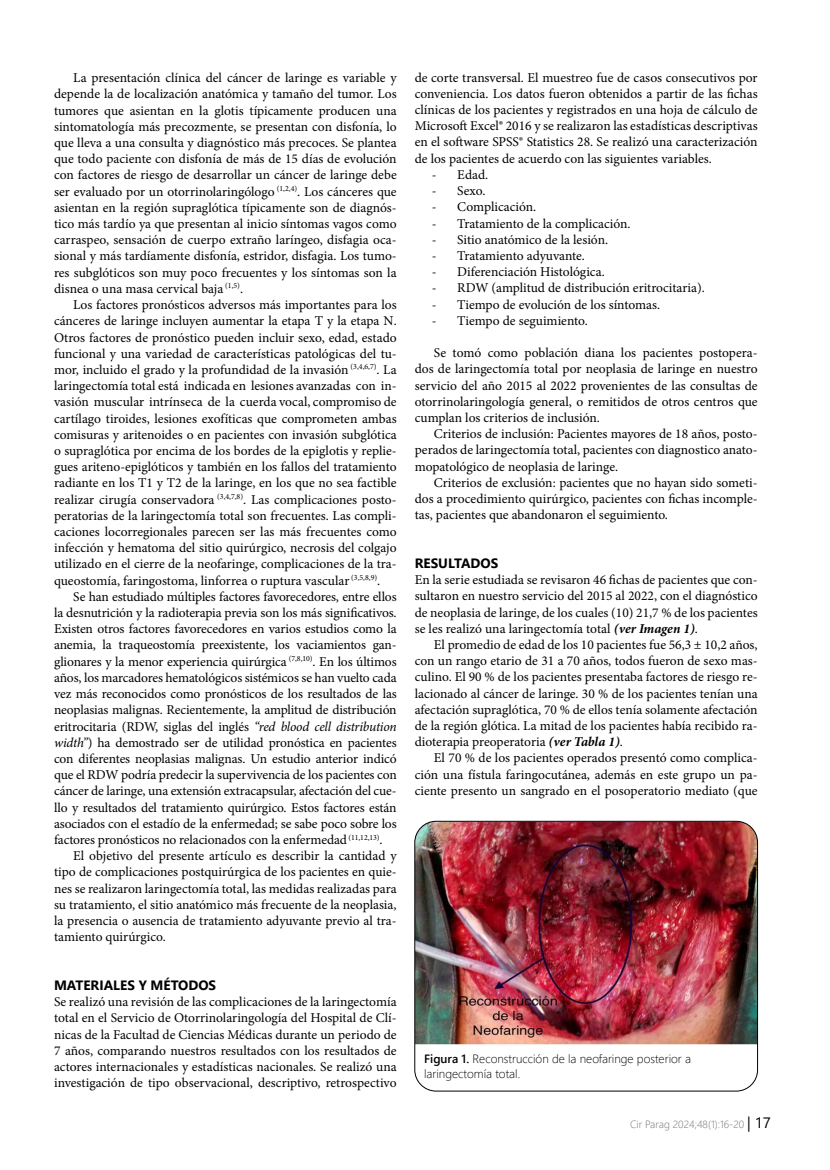
<style>
.page{position:relative;width:830px;height:1170px;background:#fff}
.page>*{position:absolute;margin:0;border:0;box-sizing:border-box;transform-origin:0 0}
.t1{font:13.5px/16.2px "Minion Pro";color:#000;text-align:justify}
.t2{font:700 13.5px "Segoe UI";color:#000}
.t3{font:300 12px/14.4px "Segoe UI";color:#000}
.t4{font:300 10.5px "Segoe UI";color:#706f6f}
.s1{font-style:italic}
.s2{font-weight:700;font-style:italic}
.s3{font-weight:600}
.s4{font-weight:400;font-size:15px;color:#000}
</style>
<div class="page">
<img style="left:416px;top:822px;width:341px;height:222px">
<div style="left:414px;top:820px;width:343px;height:271px;border:1px solid #000;border-radius:21px"></div>
<p class="t1" style="left:54px;top:70px;width:344px;text-indent:19px">La presentación clínica del cáncer de laringe es variable y depende la de localización anatómica y tamaño del tumor. Los tumores que asientan en la glotis típicamente producen una sintomatología más precozmente, se presentan con disfonía, lo que lleva a una consulta y diagnóstico más precoces. Se plantea que todo paciente con disfonía de más de 15 días de evolución con factores de riesgo de desarrollar un cáncer de laringe debe ser evaluado por un otorrinolaringólogo <sup>(1,2,4)</sup>. Los cánceres que asientan en la región supraglótica típicamente son de diagnós&shy;tico más tardío ya que presentan al inicio síntomas vagos como carraspeo, sensación de cuerpo extraño laríngeo, disfagia oca&shy;sional y más tardíamente disfonía, estridor, disfagia. Los tumo&shy;res subglóticos son muy poco frecuentes y los síntomas son la disnea o una masa cervical baja <sup>(1,5)</sup>.</p>
<p class="t1" style="left:54px;top:297px;width:344px;text-indent:19px">Los factores pronósticos adversos más importantes para los cánceres de laringe incluyen aumentar la etapa T y la etapa N.<br>Otros factores de pronóstico pueden incluir sexo, edad, estado funcional y una variedad de características patológicas del tu&shy;mor, incluido el grado y la profundidad de la invasión <sup>(3,4,6,7)</sup>. La laringectomía total está indicada en lesiones avanzadas con in&shy;vasión muscular intrínseca de la cuerda vocal, compromiso de cartílago tiroides, lesiones exofíticas que comprometen ambas comisuras y aritenoides o en pacientes con invasión subglótica o supraglótica por encima de los bordes de la epiglotis y replie&shy;gues ariteno-epiglóticos y también en los fallos del tratamiento radiante en los T1 y T2 de la laringe, en los que no sea factible realizar cirugía conservadora <sup>(3,4,7,8)</sup>. Las complicaciones posto&shy;peratorias de la laringectomía total son frecuentes. Las compli&shy;caciones locorregionales parecen ser las más frecuentes como infección y hematoma del sitio quirúrgico, necrosis del colgajo utilizado en el cierre de la neofaringe, complicaciones de la tra&shy;queostomía, faringostoma, linforrea o ruptura vascular <sup>(3,5,8,9)</sup>.</p>
<p class="t1" style="left:54px;top:588px;width:344px;text-indent:19px">Se han estudiado múltiples factores favorecedores, entre ellos la desnutrición y la radioterapia previa son los más significativos.<br>Existen otros factores favorecedores en varios estudios como la anemia, la traqueostomía preexistente, los vaciamientos gan&shy;glionares y la menor experiencia quirúrgica <sup>(7,8,10)</sup>. En los últimos años, los marcadores hematológicos sistémicos se han vuelto cada vez más reconocidos como pronósticos de los resultados de las neoplasias malignas. Recientemente, la amplitud de distribución eritrocitaria (RDW, siglas del inglés <span class="s1">“red blood cell distribution width”</span>) ha demostrado ser de utilidad pronóstica en pacientes con diferentes neoplasias malignas. Un estudio anterior indicó que el RDW podría predecir la supervivencia de los pacientes con cáncer de laringe, una extensión extracapsular, afectación del cue&shy;llo y resultados del tratamiento quirúrgico. Estos factores están asociados con el estadío de la enfermedad; se sabe poco sobre los factores pronósticos no relacionados con la enfermedad <sup>(11,12,13)</sup>.</p>
<p class="t1" style="left:54px;top:847px;width:344px;text-indent:19px">El objetivo del presente artículo es describir la cantidad y tipo de complicaciones postquirúrgica de los pacientes en quie&shy;nes se realizaron laringectomía total, las medidas realizadas para su tratamiento, el sitio anatómico más frecuente de la neoplasia, la presencia o ausencia de tratamiento adyuvante previo al tra&shy;tamiento quirúrgico.</p>
<p class="t2" style="left:54px;top:972px;width:163px">MATERIALES Y MÉTODOS</p>
<p class="t1" style="left:54px;top:993px;width:344px">Se realizó una revisión de las complicaciones de la laringectomía total en el Servicio de Otorrinolaringología del Hospital de Clí&shy;nicas de la Facultad de Ciencias Médicas durante un periodo de 7 años, comparando nuestros resultados con los resultados de actores internacionales y estadísticas nacionales. Se realizó una investigación de tipo observacional, descriptivo, retrospectivo</p>
<p class="t1" style="left:414px;top:69px;width:344px">de corte transversal. El muestreo fue de casos consecutivos por conveniencia. Los datos fueron obtenidos a partir de las fichas clínicas de los pacientes y registrados en una hoja de cálculo de Microsoft Excel® 2016 y se realizaron las estadísticas descriptivas en el software SPSS® Statistics 28. Se realizó una caracterización de los pacientes de acuerdo con las siguientes variables.</p>
<p class="t1" style="left:431px;top:166px;width:58px">- Edad.</p>
<p class="t1" style="left:431px;top:183px;width:55px">- Sexo.</p>
<p class="t1" style="left:431px;top:199px;width:106px">- Complicación.</p>
<p class="t1" style="left:431px;top:215px;width:200px">- Tratamiento de la complicación.</p>
<p class="t1" style="left:431px;top:231px;width:178px">- Sitio anatómico de la lesión.</p>
<p class="t1" style="left:431px;top:247px;width:155px">- Tratamiento adyuvante.</p>
<p class="t1" style="left:431px;top:264px;width:174px">- Diferenciación Histológica.</p>
<p class="t1" style="left:431px;top:280px;width:274px">- RDW (amplitud de distribución eritrocitaria).</p>
<p class="t1" style="left:431px;top:296px;width:230px">- Tiempo de evolución de los síntomas.</p>
<p class="t1" style="left:431px;top:312px;width:157px">- Tiempo de seguimiento.</p>
<p class="t1" style="left:414px;top:345px;width:344px;text-indent:19px">Se tomó como población diana los pacientes postopera&shy;dos de laringectomía total por neoplasia de laringe en nuestro servicio del año 2015 al 2022 provenientes de las consultas de otorrinolaringología general, o remitidos de otros centros que cumplan los criterios de inclusión.</p>
<p class="t1" style="left:414px;top:426px;width:344px;text-indent:19px">Criterios de inclusión: Pacientes mayores de 18 años, posto&shy;perados de laringectomía total, pacientes con diagnostico anato&shy;mopatológico de neoplasia de laringe.</p>
<p class="t1" style="left:414px;top:474px;width:344px;text-indent:19px">Criterios de exclusión: pacientes que no hayan sido someti&shy;dos a procedimiento quirúrgico, pacientes con fichas incomple&shy;tas, pacientes que abandonaron el seguimiento.</p>
<p class="t2" style="left:414px;top:550px;width:85px">RESULTADOS</p>
<p class="t1" style="left:414px;top:571px;width:344px">En la serie estudiada se revisaron 46 fichas de pacientes que con&shy;sultaron en nuestro servicio del 2015 al 2022, con el diagnóstico de neoplasia de laringe, de los cuales (10) 21,7 % de los pacientes se les realizó una laringectomía total <span class="s2">(ver Imagen 1)</span>.</p>
<p class="t1" style="left:414px;top:636px;width:344px;text-indent:19px">El promedio de edad de los 10 pacientes fue 56,3 ± 10,2 años, con un rango etario de 31 a 70 años, todos fueron de sexo mas&shy;culino. El 90 % de los pacientes presentaba factores de riesgo re&shy;lacionado al cáncer de laringe. 30 % de los pacientes tenían una afectación supraglótica, 70 % de ellos tenía solamente afectación de la región glótica. La mitad de los pacientes había recibido ra&shy;dioterapia preoperatoria <span class="s2">(ver Tabla 1)</span>.</p>
<p class="t1" style="left:414px;top:750px;width:344px;text-indent:19px">El 70 % de los pacientes operados presentó como complica&shy;ción una fístula faringocutánea, además en este grupo un pa&shy;ciente presento un sangrado en el posoperatorio mediato (que</p>
<p class="t3" style="left:424px;top:1050px;width:268px"><span class="s3">Figura 1.</span> Reconstrucción de la neofaringe posterior a laringectomía total.</p>
<p class="t4" style="left:629px;top:1113px;width:142px">Cir Parag 2024;48(1):16-20 <span class="s4">| 17</span></p>
</div>
